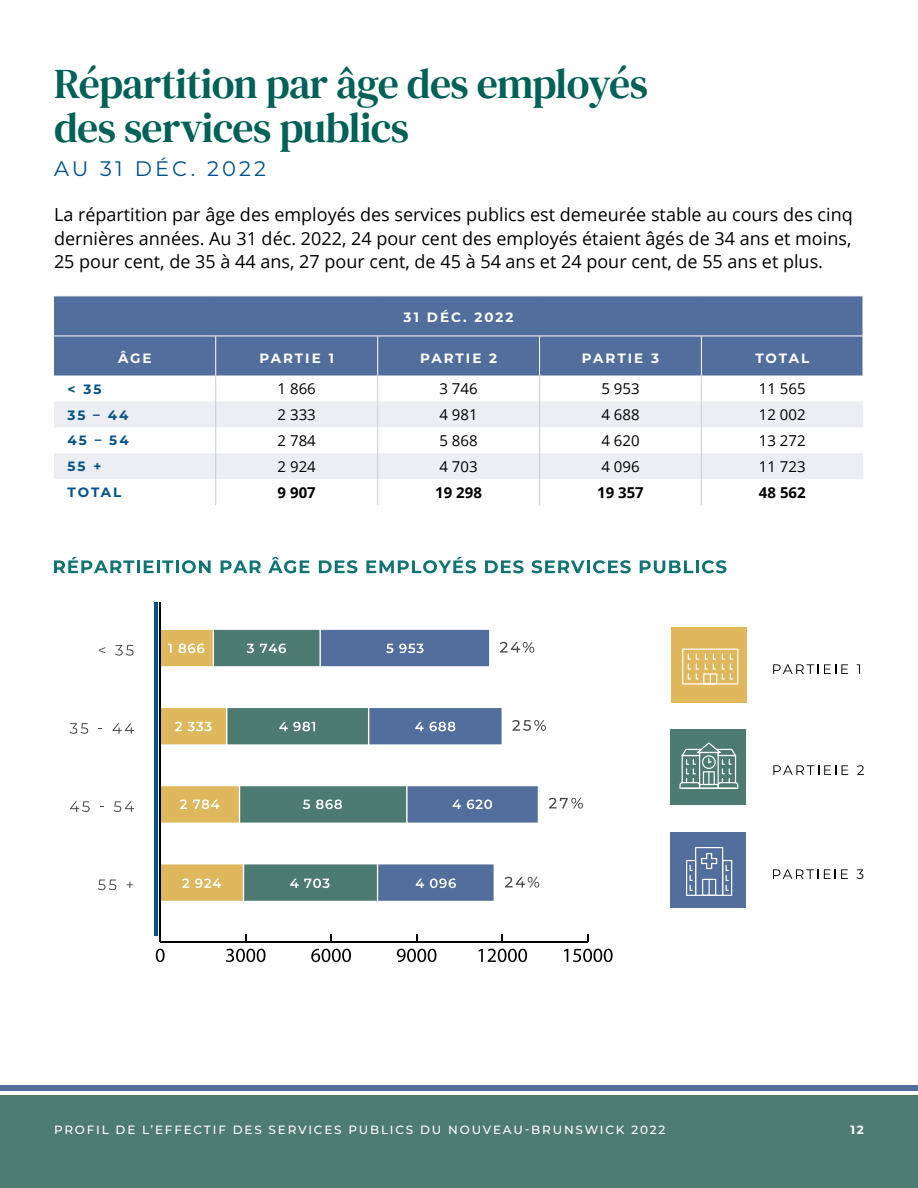
<style>
.page{position:relative;width:918px;height:1188px;background:#fff}
.page>*{position:absolute;margin:0;border:0;box-sizing:border-box;transform-origin:0 0}
.t1{font:42px/45px "DM Serif Text";letter-spacing:-.015em;color:#006156}
.t2{font:21px "Montserrat";letter-spacing:.15em;color:#015289}
.t3{font:18px/24px "Open Sans";color:#000;text-align:justify}
.t4{font:15px "Open Sans";color:#000}
.t5{font:700 15px "Open Sans";color:#000}
.t6{font:700 13.5px "Montserrat";letter-spacing:.15em;color:#fff}
.t7{font:700 13.5px "Montserrat";letter-spacing:.145em;color:#015289}
.t8{font:500 12px "Montserrat";letter-spacing:.15em;color:#fff}
.t9{font:700 12px "Montserrat";color:#fff}
</style>
<div class="page">
<div style="left:54px;top:297px;width:808px;height:79px;background:#526e9d"></div>
<svg style="left:54px;top:402px;width:809px;height:77px;fill:#edeef3"></svg>
<hr style="left:54px;top:336px;width:162px;height:1px;background:#fff">
<hr style="left:216px;top:336px;width:162px;height:1px;background:#fff">
<hr style="left:215px;top:336px;width:1px;height:40px;background:#fff">
<hr style="left:378px;top:336px;width:162px;height:1px;background:#fff">
<hr style="left:377px;top:336px;width:1px;height:40px;background:#fff">
<hr style="left:540px;top:336px;width:161px;height:1px;background:#fff">
<hr style="left:539px;top:336px;width:1px;height:40px;background:#fff">
<hr style="left:701px;top:336px;width:162px;height:1px;background:#fff">
<hr style="left:701px;top:336px;width:1px;height:40px;background:#fff">
<svg style="left:215px;top:376px;width:1px;height:129px"></svg>
<svg style="left:377px;top:376px;width:1px;height:129px"></svg>
<svg style="left:539px;top:376px;width:1px;height:129px"></svg>
<svg style="left:701px;top:376px;width:1px;height:129px"></svg>
<svg style="left:54px;top:557px;width:157px;height:16px"></svg>
<svg style="left:221px;top:560px;width:40px;height:13px"></svg>
<svg style="left:268px;top:557px;width:42px;height:16px"></svg>
<svg style="left:319px;top:560px;width:38px;height:13px"></svg>
<svg style="left:366px;top:557px;width:110px;height:16px"></svg>
<svg style="left:485px;top:560px;width:39px;height:13px"></svg>
<svg style="left:532px;top:560px;width:99px;height:13px"></svg>
<svg style="left:640px;top:560px;width:87px;height:13px"></svg>
<svg style="left:156px;top:949px;width:9px;height:13px"></svg>
<svg style="left:226px;top:949px;width:39px;height:13px"></svg>
<svg style="left:311px;top:949px;width:40px;height:13px"></svg>
<svg style="left:397px;top:949px;width:39px;height:13px"></svg>
<svg style="left:479px;top:949px;width:48px;height:13px"></svg>
<svg style="left:564px;top:949px;width:49px;height:13px"></svg>
<hr style="left:160px;top:941px;width:428px;height:2px;background:#000">
<svg style="left:330px;top:934px;width:2px;height:7px"></svg>
<svg style="left:501px;top:934px;width:2px;height:7px"></svg>
<hr style="left:159px;top:629px;width:2px;height:313px;background:#000">
<svg style="left:98px;top:880px;width:18px;height:10px"></svg>
<svg style="left:127px;top:882px;width:6px;height:6px"></svg>
<svg style="left:70px;top:801px;width:20px;height:11px"></svg>
<svg style="left:114px;top:801px;width:20px;height:11px"></svg>
<svg style="left:70px;top:723px;width:18px;height:11px"></svg>
<svg style="left:113px;top:723px;width:21px;height:11px"></svg>
<svg style="left:99px;top:647px;width:6px;height:6px"></svg>
<svg style="left:115px;top:645px;width:19px;height:11px"></svg>
<svg style="left:500px;top:642px;width:34px;height:11px"></svg>
<svg style="left:512px;top:720px;width:34px;height:11px"></svg>
<svg style="left:549px;top:798px;width:34px;height:11px"></svg>
<svg style="left:505px;top:877px;width:34px;height:11px"></svg>
<div style="left:671px;top:628px;width:76px;height:75px;background:#dfb85d"></div>
<div style="left:670px;top:729px;width:76px;height:76px;background:#4d7b72"></div>
<div style="left:670px;top:833px;width:76px;height:75px;background:#526e9c"></div>
<svg style="left:773px;top:869px;width:75px;height:10px"></svg>
<svg style="left:857px;top:869px;width:6px;height:10px"></svg>
<svg style="left:773px;top:765px;width:63px;height:10px"></svg>
<svg style="left:842px;top:765px;width:6px;height:10px"></svg>
<svg style="left:857px;top:765px;width:7px;height:10px"></svg>
<svg style="left:773px;top:664px;width:75px;height:10px"></svg>
<svg style="left:857px;top:664px;width:3px;height:10px"></svg>
<svg style="left:686px;top:847px;width:46px;height:49px"></svg>
<svg style="left:682px;top:649px;width:56px;height:36px"></svg>
<svg style="left:679px;top:742px;width:59px;height:47px"></svg>
<hr style="left:154px;top:603px;width:3px;height:333px;background:#015289">
<hr style="left:159px;top:603px;width:2px;height:333px;background:#000">
<svg style="left:161px;top:629px;width:329px;height:38px"></svg>
<svg style="left:161px;top:708px;width:341px;height:37px"></svg>
<svg style="left:161px;top:785px;width:378px;height:38px"></svg>
<svg style="left:161px;top:864px;width:333px;height:37px"></svg>
<div style="left:0;top:1095px;width:918px;height:93px;background:#4e7b72"></div>
<div style="left:0;top:1085px;width:918px;height:6px;background:#526e9d"></div>
<h1 class="t1" style="left:54px;top:61px;width:596px">Répartition par âge des employés des services publics</h1>
<p class="t2" style="left:54px;top:154px;width:214px">AU 31 DÉC. 2022</p>
<p class="t3" style="left:54px;top:202px;width:800px">La répartition par âge des employés des services publics est demeurée stable au cours des cinq dernières années. Au 31 déc. 2022, 24 pour cent des employés étaient âgés de 34 ans et moins, 25 pour cent, de 35 à 44 ans, 27 pour cent, de 45 à 54 ans et 24 pour cent, de 55 ans et plus.</p>
<p class="t6" style="left:404px;top:308px;width:111px">31 DÉC. 2022</p>
<p class="t6" style="left:118px;top:348px;width:35px">ÂGE</p>
<p class="t6" style="left:259px;top:348px;width:76px">PARTIE 1</p>
<p class="t6" style="left:420px;top:348px;width:79px">PARTIE 2</p>
<p class="t6" style="left:582px;top:348px;width:79px">PARTIE 3</p>
<p class="t6" style="left:755px;top:348px;width:55px">TOTAL</p>
<p class="t7" style="left:67px;top:379px;width:35px">&lt; 35</p>
<p class="t4" style="left:278px;top:379px;width:40px">1 866</p>
<p class="t4" style="left:440px;top:379px;width:40px">3 746</p>
<p class="t4" style="left:601px;top:379px;width:40px">5 953</p>
<p class="t4" style="left:759px;top:379px;width:48px">11 565</p>
<p class="t7" style="left:68px;top:405px;width:63px">35 – 44</p>
<p class="t4" style="left:278px;top:404px;width:40px">2 333</p>
<p class="t4" style="left:440px;top:404px;width:40px">4 981</p>
<p class="t4" style="left:601px;top:404px;width:40px">4 688</p>
<p class="t4" style="left:759px;top:404px;width:48px">12 002</p>
<p class="t7" style="left:68px;top:431px;width:63px">45 – 54</p>
<p class="t4" style="left:278px;top:430px;width:40px">2 784</p>
<p class="t4" style="left:440px;top:430px;width:40px">5 868</p>
<p class="t4" style="left:601px;top:430px;width:40px">4 620</p>
<p class="t4" style="left:759px;top:430px;width:48px">13 272</p>
<p class="t7" style="left:68px;top:457px;width:35px">55 +</p>
<p class="t4" style="left:278px;top:456px;width:40px">2 924</p>
<p class="t4" style="left:440px;top:456px;width:40px">4 703</p>
<p class="t4" style="left:601px;top:456px;width:40px">4 096</p>
<p class="t4" style="left:759px;top:456px;width:48px">11 723</p>
<p class="t7" style="left:68px;top:483px;width:55px">TOTAL</p>
<p class="t5" style="left:278px;top:482px;width:40px">9 907</p>
<p class="t5" style="left:435px;top:482px;width:48px">19 298</p>
<p class="t5" style="left:597px;top:482px;width:48px">19 357</p>
<p class="t5" style="left:759px;top:482px;width:48px">48 562</p>
<p class="t8" style="left:54px;top:1121px;width:613px">PROFIL DE L’EFFECTIF DES SERVICES PUBLICS DU NOUVEAU-BRUNSWICK 2022</p>
<p class="t9" style="left:850px;top:1121px;width:15px">12</p>
</div>
